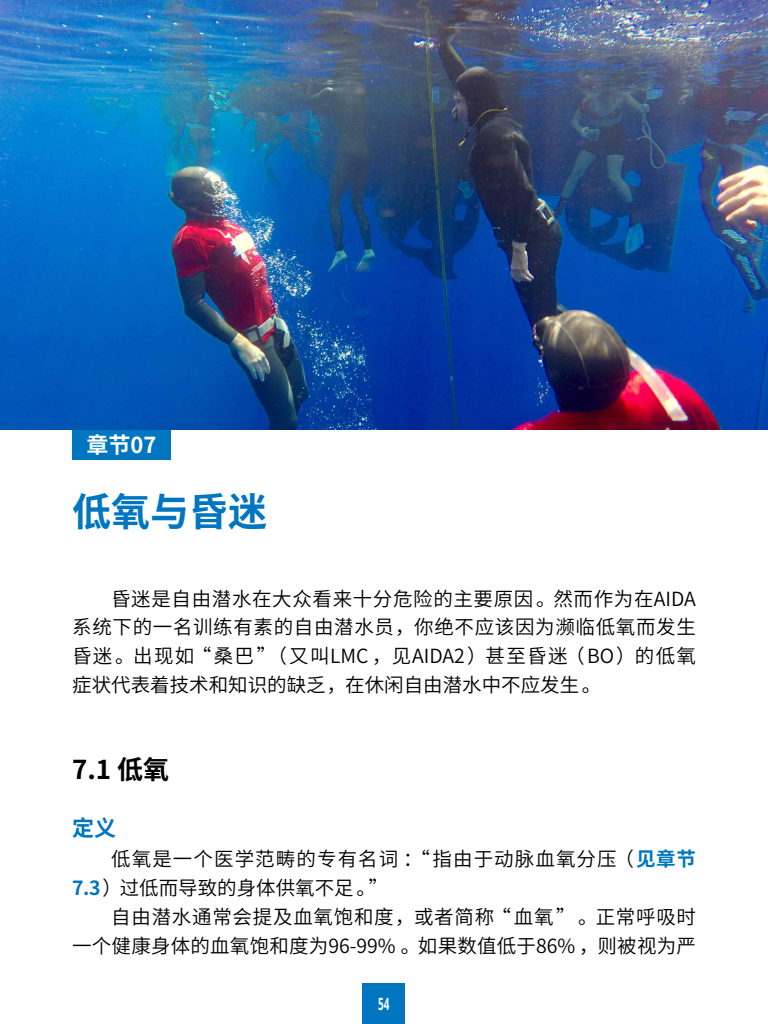
<style>
.page{position:relative;width:768px;height:1024px;background:#fff}
.page>*{position:absolute;margin:0;border:0;box-sizing:border-box;transform-origin:0 0}
.HL{font:700 39px "Noto Sans CJ Ksc";color:#0076c1}
.Sub_heading1_Black{font:700 26px "Noto Sans CJ Ksc";color:#000}
.Chapter_Variable{font:700 22px "Noto Sans CJ Ksc";color:#fff}
.Sub_heading2_Blue{font:700 22px "Noto Sans CJ Ksc";color:#0076c1}
.Body_main{font:600 19.5px/29px "Noto Sans CJ Ksc";letter-spacing:.01em;color:#000;text-align:justify}
.Body_main-2{font:600 19.5px/28.9px "Noto Sans CJ Ksc";letter-spacing:.055em;color:#000}
.t1{font:17px "Noto Sans AIDA Bold Noto Sans AID";color:#fff;scale:.59 1}
.s1{font-weight:700;color:#0076c1}
</style>
<div class="page">
<div style="left:363px;top:984px;width:42px;height:40px;background:#0076c1"></div>
<img style="left:0;top:0;width:768px;height:430px">
<div style="left:72px;top:430px;width:99px;height:30px;background:#0076c1"></div>
<p class="Chapter_Variable" style="left:86px;top:433px;width:71px">章节07</p>
<p class="HL" style="left:72px;top:490px;width:196px">低氧与昏迷</p>
<p class="Body_main" style="left:72px;top:584px;width:625px;text-indent:39px">昏迷是自由潜水在大众看来十分危险的主要原因。然而作为在AIDA系统下的一名训练有素的自由潜水员，你绝不应该因为濒临低氧而发生昏迷。出现如“桑巴”（又叫LMC ，见AIDA2）甚至昏迷（BO）的低氧症状代表着技术和知识的缺乏，在休闲自由潜水中不应发生。</p>
<p class="Sub_heading1_Black" style="left:72px;top:755px;width:98px">7.1 低氧</p>
<p class="Sub_heading2_Blue" style="left:72px;top:815px;width:45px">定义</p>
<p class="Body_main-2" style="left:72px;top:845px;width:625px;text-indent:39px">低氧是一个医学范畴的专有名词：“指由于动脉血氧分压（<span class="s1">见章节<br>7.3</span>）过低而导致的身体供氧不足。”</p>
<p class="Body_main" style="left:72px;top:903px;width:625px;text-align:right">自由潜水通常会提及血氧饱和度，或者简称“血氧”。正常呼吸时<br>一个健康身体的血氧饱和度为96-99% 。如果数值低于86% ，则被视为严</p>
<p class="t1" style="left:378px;top:992px;width:21px">54</p>
</div>
